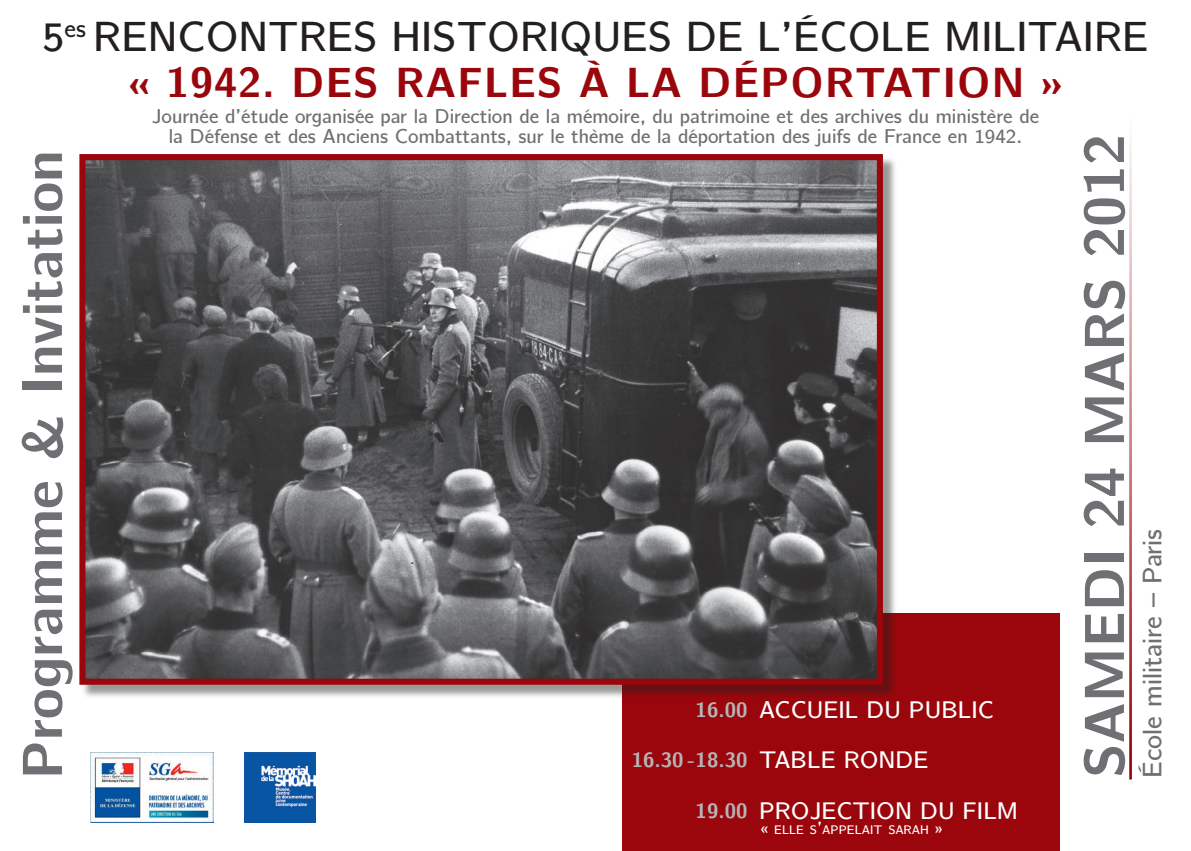
<style>
.page{position:relative;width:1191px;height:851px;background:#fff}
.page>*{position:absolute;margin:0;border:0;box-sizing:border-box;transform-origin:0 0}
.t1{font:700 56.2px "CMU Bright";color:#6f7073}
.t2{font:600 42px "CMU Bright";color:#231f20}
.t3{font:700 42px "CMU Bright";letter-spacing:.02em;color:#9a060b}
.t4{font:600 26.8px "CMU Bright";color:#6f7073}
.t5{font:600 24px "CMU Bright";color:#fff}
.t6{font:600 24px "CMU Bright";color:#fff}
.t7{font:700 20.6px "CMU Bright";color:#b4b5b8}
.t8{font:700 20.6px "CMU Bright";color:#b4b5b8}
.t9{font:600 20px/20px "CMU Bright";color:#6f7073;text-align:center}
.t10{font:600 12.4px "CMU Bright";color:#fff}
.s1{font-size:17.8px}
</style>
<div class="page">
<div style="left:621px;top:613px;width:438px;height:237px;background:#9a060b"></div>
<hr style="left:1129px;top:0;width:3px;height:779px;background:#9a060b">
<div style="left:81px;top:156px;width:816px;height:543px;background:#231f20;opacity:.46"></div>
<img style="left:86px;top:161px;width:790px;height:516px">
<div style="left:79px;top:154px;width:804px;height:530px;border:6px solid #9a060b"></div>
<img style="left:245px;top:752px;width:70px;height:70px">
<img style="left:91px;top:752px;width:122px;height:70px">
<p class="t2" style="left:43px;top:0;width:1107px">5<sup>es</sup> RENCONTRES HISTORIQUES DE L’ÉCOLE MILITAIRE</p>
<p class="t3" style="left:127px;top:47px;width:938px">« 1942. DES RAFLES À LA DÉPORTATION »</p>
<p class="t9" style="left:152px;top:105px;width:888px">Journée d’étude organisée par la Direction de la mémoire, du patrimoine et des archives du ministère de la Défense et des Anciens Combattants, sur le thème de la déportation des juifs de France en 1942.</p>
<p class="t1" style="left:1057px;top:777px;width:645px;rotate:-90deg">SAMEDI 24 MARS 2012</p>
<p class="t1" style="left:-5px;top:779px;width:630px;rotate:-90deg">Programme &amp; Invitation</p>
<p class="t4" style="left:1129px;top:777px;width:250px;rotate:-90deg">École militaire – Paris</p>
<p class="t5" style="left:759px;top:689px;width:236px">ACCUEIL DU PUBLIC</p>
<p class="t5" style="left:759px;top:739px;width:171px">TABLE RONDE</p>
<p class="t6" style="left:759px;top:789px;width:260px">PROJECTION DU FILM</p>
<p class="t10" style="left:759px;top:818px;width:24px"><span class="s1">«</span> ELLE</p>
<p class="t10" style="left:810px;top:818px;width:21px">S<span class="s1">’</span>APPELAIT</p>
<p class="t10" style="left:888px;top:818px;width:17px">SARA</p>
<p class="t10" style="left:920px;top:818px;width:25px">H <span class="s1">»</span></p>
<p class="t8" style="left:695px;top:692px;width:53px">16.00</p>
<p class="t7" style="left:631px;top:742px;width:117px">16.30 -18.30</p>
<p class="t7" style="left:695px;top:793px;width:53px">19.00</p>
</div>
